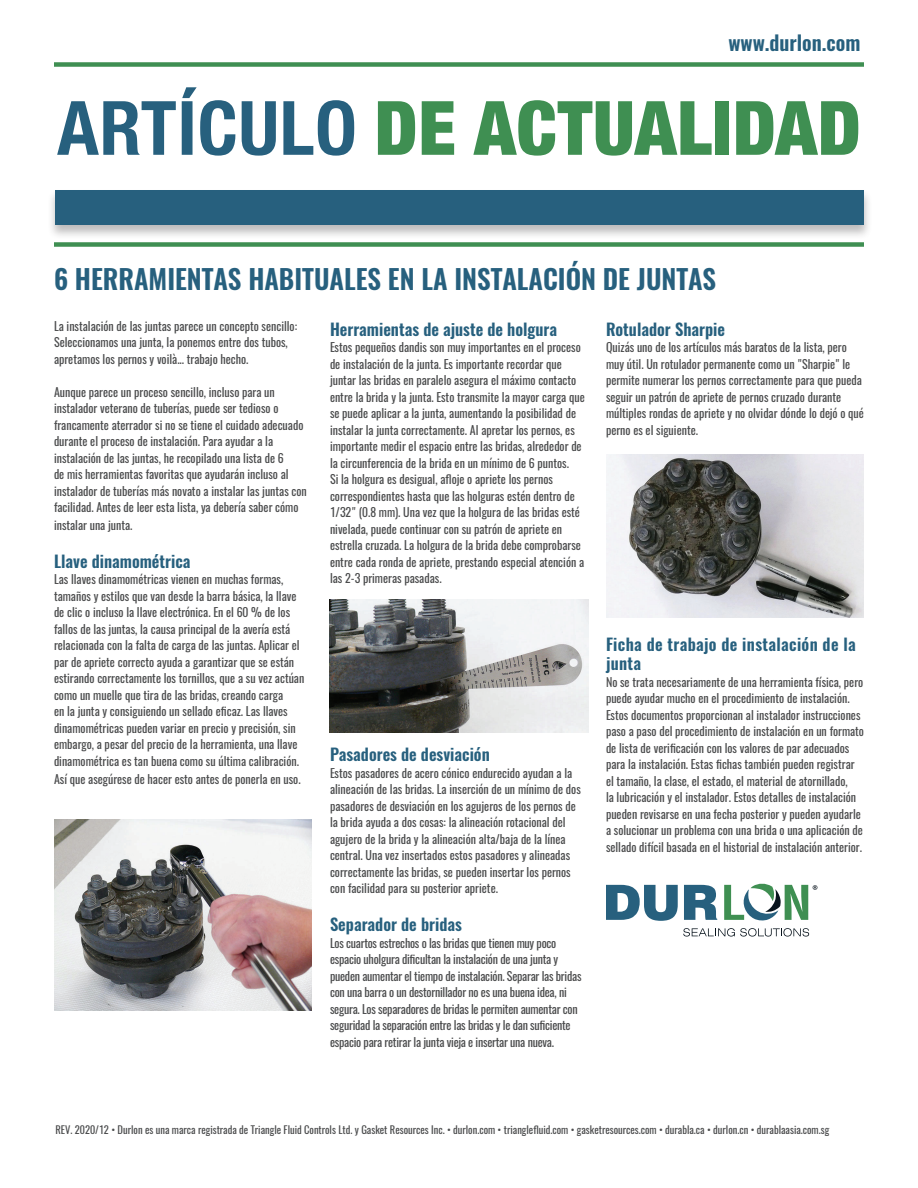
<style>
.page{position:relative;width:918px;height:1188px;background:#fff}
.page>*{position:absolute;margin:0;border:0;box-sizing:border-box;transform-origin:0 0}
.t1{font:900 condensed 75px "Helvetica Neue";letter-spacing:.01em;color:#3f8f52}
.t2{font:600 27px "Oswald";color:#27607e}
.t3{font:600 20.4px "Oswald";color:#27607e}
.t4{font:600 16.5px "Oswald";color:#27607e}
.t5{font:600 16.5px/19.8px "Oswald";letter-spacing:.02em;color:#27607e}
.t6{font:12px/16.5px "Oswald";color:#4b4c4d}
.t7{font:12px/16.5px "Oswald";letter-spacing:-.02em;color:#4b4c4d}
.t8{font:10.5px "Oswald";color:#4b4c4d}
.s1{font-weight:700;color:#27607e}
</style>
<div class="page">
<div style="left:54px;top:62px;width:810px;height:5px;background:#3f8f52"></div>
<div style="left:54px;top:242px;width:810px;height:5px;background:#3f8f52"></div>
<div style="left:47px;top:189px;width:825px;height:51px;background:#231f20;opacity:.3"></div>
<div style="left:56px;top:190px;width:808px;height:35px;background:#27607e"></div>
<img style="left:54px;top:819px;width:258px;height:192px">
<img style="left:329px;top:600px;width:259px;height:133px">
<img style="left:606px;top:454px;width:258px;height:163px">
<svg style="left:606px;top:885px;width:111px;height:36px"></svg>
<svg style="left:683px;top:928px;width:126px;height:9px"></svg>
<svg style="left:724px;top:884px;width:93px;height:37px"></svg>
<h3 class="t3" style="left:728px;top:29px;width:134px">www.durlon.com</h3>
<h1 class="t1" style="left:57px;top:66px;width:805px"><span class="s1">ARTÍCULO</span> DE ACTUALIDAD</h1>
<h2 class="t2" style="left:54px;top:260px;width:664px">6 HERRAMIENTAS HABITUALES EN LA INSTALACIÓN DE JUNTAS</h2>
<p class="t6" style="left:54px;top:318px;width:245px">La instalación de las juntas parece un concepto sencillo:<br>Seleccionamos una junta, la ponemos entre dos tubos, apretamos los pernos y voilà... trabajo hecho.</p>
<p class="t6" style="left:54px;top:384px;width:254px">Aunque parece un proceso sencillo, incluso para un instalador veterano de tuberías, puede ser tedioso o francamente aterrador si no se tiene el cuidado adecuado durante el proceso de instalación. Para ayudar a la instalación de las juntas, he recopilado una lista de 6<br>de mis herramientas favoritas que ayudarán incluso al instalador de tuberías más novato a instalar las juntas con facilidad. Antes de leer esta lista, ya debería saber cómo</p>
<p class="t6" style="left:54px;top:517px;width:80px">instalar una junta.</p>
<h3 class="t4" style="left:54px;top:550px;width:138px">Llave dinamométrica</h3>
<p class="t6" style="left:54px;top:571px;width:252px">Las llaves dinamométricas vienen en muchas formas, tamaños y estilos que van desde la barra básica, la llave de clic o incluso la llave electrónica. En el 60 % de los fallos de las juntas, la causa principal de la avería está relacionada con la falta de carga de las juntas. Aplicar el par de apriete correcto ayuda a garantizar que se están estirando correctamente los tornillos, que a su vez actúan como un muelle que tira de las bridas, creando carga<br>en la junta y consiguiendo un sellado eficaz. Las llaves dinamométricas pueden variar en precio y precisión, sin embargo, a pesar del precio de la herramienta, una llave dinamométrica es tan buena como su última calibración.</p>
<p class="t6" style="left:54px;top:771px;width:248px">Así que asegúrese de hacer esto antes de ponerla en uso.</p>
<h3 class="t4" style="left:606px;top:317px;width:121px">Rotulador Sharpie</h3>
<p class="t6" style="left:606px;top:339px;width:259px">Quizás uno de los artículos más baratos de la lista, pero muy útil. Un rotulador permanente como un "Sharpie" le permite numerar los pernos correctamente para que pueda seguir un patrón de apriete de pernos cruzado durante múltiples rondas de apriete y no olvidar dónde lo dejó o qué perno es el siguiente.</p>
<h3 class="t4" style="left:330px;top:317px;width:229px">Herramientas de ajuste de holgura</h3>
<p class="t6" style="left:330px;top:339px;width:256px">Estos pequeños dandis son muy importantes en el proceso de instalación de la junta. Es importante recordar que juntar las bridas en paralelo asegura el máximo contacto entre la brida y la junta. Esto transmite la mayor carga que se puede aplicar a la junta, aumentando la posibilidad de instalar la junta correctamente. Al apretar los pernos, es importante medir el espacio entre las bridas, alrededor de la circunferencia de la brida en un mínimo de 6 puntos.<br>Si la holgura es desigual, afloje o apriete los pernos correspondientes hasta que las holguras estén dentro de 1/32" (0.8 mm). Una vez que la holgura de las bridas esté nivelada, puede continuar con su patrón de apriete en estrella cruzada. La holgura de la brida debe comprobarse entre cada ronda de apriete, prestando especial atención a las 2-3 primeras pasadas.</p>
<h3 class="t5" style="left:606px;top:634px;width:251px">Ficha de trabajo de instalación de la junta</h3>
<p class="t6" style="left:606px;top:674px;width:260px">No se trata necesariamente de una herramienta física, pero puede ayudar mucho en el procedimiento de instalación.<br>Estos documentos proporcionan al instalador instrucciones paso a paso del procedimiento de instalación en un formato de lista de verificación con los valores de par adecuados para la instalación. Estas fichas también pueden registrar el tamaño, la clase, el estado, el material de atornillado,<br>la lubricación y el instalador. Estos detalles de instalación pueden revisarse en una fecha posterior y pueden ayudarle a solucionar un problema con una brida o una aplicación de sellado difícil basada en el historial de instalación anterior.</p>
<h3 class="t4" style="left:330px;top:743px;width:161px">Pasadores de desviación</h3>
<p class="t6" style="left:330px;top:765px;width:252px">Estos pasadores de acero cónico endurecido ayudan a la alineación de las bridas. La inserción de un mínimo de dos pasadores de desviación en los agujeros de los pernos de la brida ayuda a dos cosas: la alineación rotacional del agujero de la brida y la alineación alta/baja de la línea central. Una vez insertados estos pasadores y alineadas correctamente las bridas, se pueden insertar los pernos con facilidad para su posterior apriete.</p>
<h3 class="t4" style="left:330px;top:913px;width:133px">Separador de bridas</h3>
<p class="t7" style="left:330px;top:934px;width:253px">Los cuartos estrechos o las bridas que tienen muy poco espacio uholgura dificultan la instalación de una junta y pueden aumentar el tiempo de instalación. Separar las bridas con una barra o un destornillador no es una buena idea, ni segura. Los separadores de bridas le permiten aumentar con seguridad la separación entre las bridas y le dan suficiente espacio para retirar la junta vieja e insertar una nueva.</p>
<p class="t8" style="left:56px;top:1122px;width:775px">REV. 2020/12 • Durlon es una marca registrada de Triangle Fluid Controls Ltd. y Gasket Resources Inc. • durlon.com • trianglefluid.com • gasketresources.com • durabla.ca • durlon.cn • durablaasia.com.sg</p>
</div>
